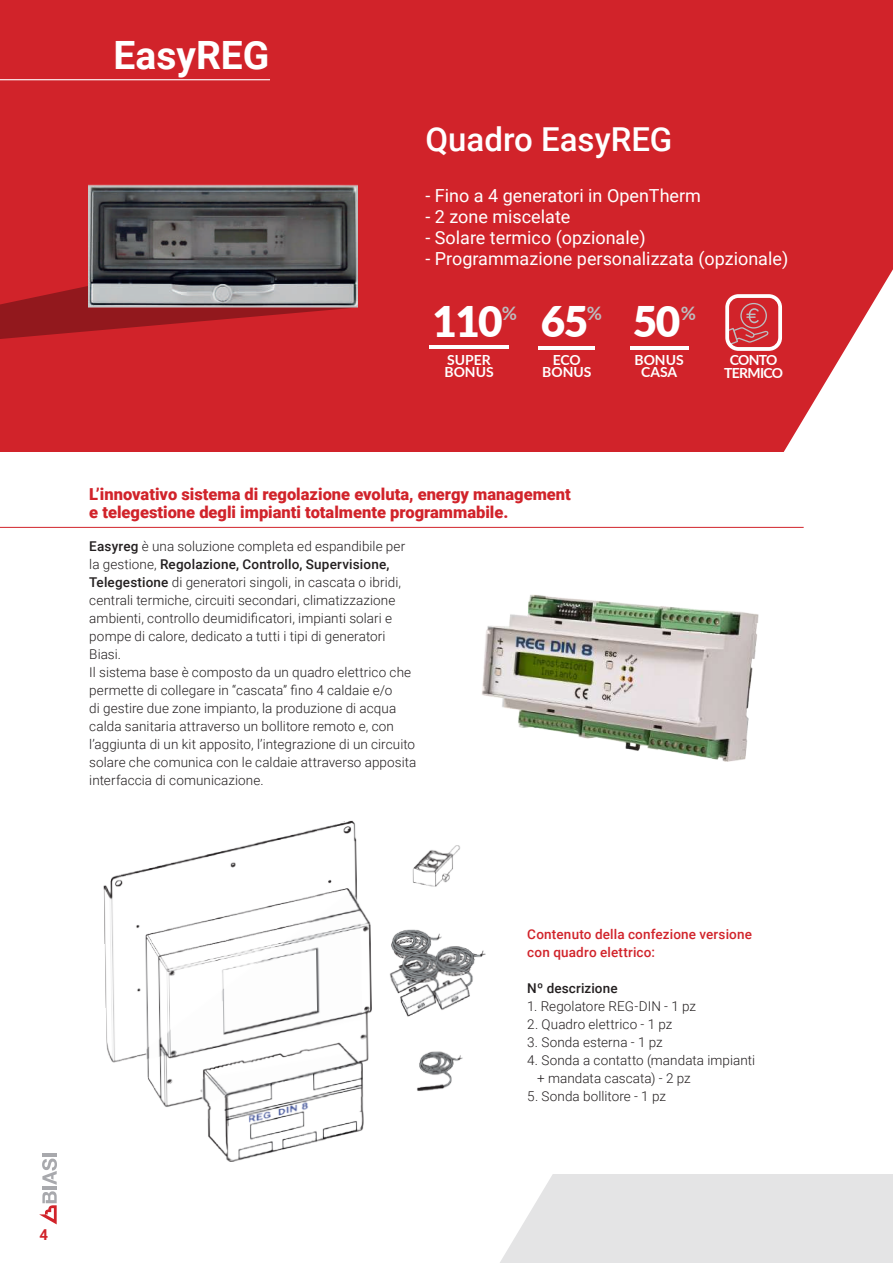
<style>
.page{position:relative;width:893px;height:1263px;background:#fff}
.page>*{position:absolute;margin:0;border:0;box-sizing:border-box;transform-origin:0 0}
.t1{font:900 42.3px "Lato";letter-spacing:-.04em;color:#fff}
.t2{font:700 39px "Roboto";color:#fff}
.t3{font:500 33px "Roboto";color:#fff}
.t4{font:700 18.6px "Lato";color:#bcbdc0}
.t5{font:18px "Roboto";color:#fff}
.t6{font:900 16.5px/18px "Roboto";color:#d1232a}
.t7{font:700 15px "Roboto";color:#d1232a}
.t8{font:700 13.95px/12px "Lato";color:#fff;text-align:center}
.t9{font:700 13.95px/12.9px "Lato";letter-spacing:-.05em;color:#fff;text-align:center}
.t10{font:300 13.5px/18px "Roboto";letter-spacing:.005em;color:#231f20}
.t11{font:500 13.5px/18px "Roboto";letter-spacing:.01em;color:#d1232a}
.t12{font:500 13.5px "Roboto";letter-spacing:.01em;color:#231f20}
.s1{font-weight:500}
</style>
<div class="page">
<div style="left:0;top:1175px;width:893px;height:88px;background:#e4e4e5"></div>
<svg style="left:0;top:1174px;width:742px;height:89px;fill:#fff"></svg>
<div style="left:0;top:0;width:893px;height:452px;background:#d1232a"></div>
<hr style="left:0;top:79px;width:270px;height:1px;background:#fff">
<svg style="left:0;top:250px;width:358px;height:89px"></svg>
<img style="left:482px;top:594px;width:277px;height:167px">
<img style="left:103px;top:820px;width:383px;height:342px">
<img style="left:89px;top:184px;width:268px;height:124px">
<hr style="left:42px;top:1186px;width:15px;height:3px;background:#a8a9ad">
<hr style="left:42px;top:1153px;width:15px;height:4px;background:#a8a9ad">
<svg style="left:39px;top:1191px;width:18px;height:33px"></svg>
<svg style="left:42px;top:1158px;width:15px;height:27px"></svg>
<hr style="left:0;top:527px;width:804px;height:1px;background:#d1232a">
<hr style="left:538px;top:346px;width:57px;height:4px;background:#fff">
<hr style="left:630px;top:346px;width:58px;height:4px;background:#fff">
<svg style="left:725px;top:269px;width:168px;height:183px"></svg>
<hr style="left:430px;top:345px;width:79px;height:4px;background:#fff">
<h2 class="t2" style="left:114px;top:28px;width:157px">EasyREG</h2>
<h3 class="t3" style="left:425px;top:116px;width:248px">Quadro EasyREG</h3>
<h3 class="t5" style="left:425px;top:183px;width:277px">- Fino a 4 generatori in OpenTherm</h3>
<h3 class="t5" style="left:425px;top:204px;width:146px">- 2 zone miscelate</h3>
<h3 class="t5" style="left:425px;top:225px;width:222px">- Solare termico (opzionale)</h3>
<h3 class="t5" style="left:425px;top:246px;width:364px">- Programmazione personalizzata (opzionale)</h3>
<h1 class="t1" style="left:432px;top:289px;width:72px">110</h1>
<h3 class="t4" style="left:502px;top:300px;width:17px">%</h3>
<h3 class="t4" style="left:587px;top:300px;width:17px">%</h3>
<h3 class="t4" style="left:681px;top:300px;width:17px">%</h3>
<h1 class="t1" style="left:633px;top:290px;width:49px">50</h1>
<h1 class="t1" style="left:541px;top:290px;width:49px">65</h1>
<p class="t8" style="left:444px;top:353px;width:51px;text-align:left">SUPER<br>BONUS</p>
<p class="t8" style="left:542px;top:353px;width:51px">ECO<br>BONUS</p>
<p class="t8" style="left:634px;top:353px;width:51px">BONUS<br>CASA</p>
<p class="t9" style="left:724px;top:353px;width:60px">CONTO<br>TERMICO</p>
<p class="t6" style="left:89px;top:484px;width:483px">L’innovativo sistema di regolazione evoluta, energy management e telegestione degli impianti totalmente programmabile.</p>
<p class="t10" style="left:89px;top:536px;width:329px"><span class="s1">Easyreg</span> è una soluzione completa ed espandibile per la gestione, <span class="s1">Regolazione, Controllo, Supervisione, Telegestione</span> di generatori singoli, in cascata o ibridi, centrali termiche, circuiti secondari, climatizzazione ambienti, controllo deumidificatori, impianti solari e pompe di calore, dedicato a tutti i tipi di generatori Biasi.<br>Il sistema base è composto da un quadro elettrico che permette di collegare in “cascata” fino 4 caldaie e/o<br>di gestire due zone impianto, la produzione di acqua calda sanitaria attraverso un bollitore remoto e, con l’aggiunta di un kit apposito, l’integrazione di un circuito solare che comunica con le caldaie attraverso apposita interfaccia di comunicazione.</p>
<p class="t7" style="left:40px;top:1224px;width:10px">4</p>
<p class="t11" style="left:527px;top:925px;width:226px">Contenuto della confezione versione con quadro elettrico:</p>
<p class="t12" style="left:527px;top:979px;width:92px">Nº descrizione</p>
<p class="t10" style="left:527px;top:997px;width:170px">1. Regolatore REG-DIN - 1 pz</p>
<p class="t10" style="left:527px;top:1015px;width:147px">2. Quadro elettrico - 1 pz</p>
<p class="t10" style="left:527px;top:1033px;width:137px">3. Sonda esterna - 1 pz</p>
<p class="t10" style="left:537px;top:1051px;width:220px;text-indent:-10px">4. Sonda a contatto (mandata impianti + mandata cascata) - 2 pz</p>
<p class="t10" style="left:527px;top:1087px;width:140px">5. Sonda bollitore - 1 pz</p>
</div>
